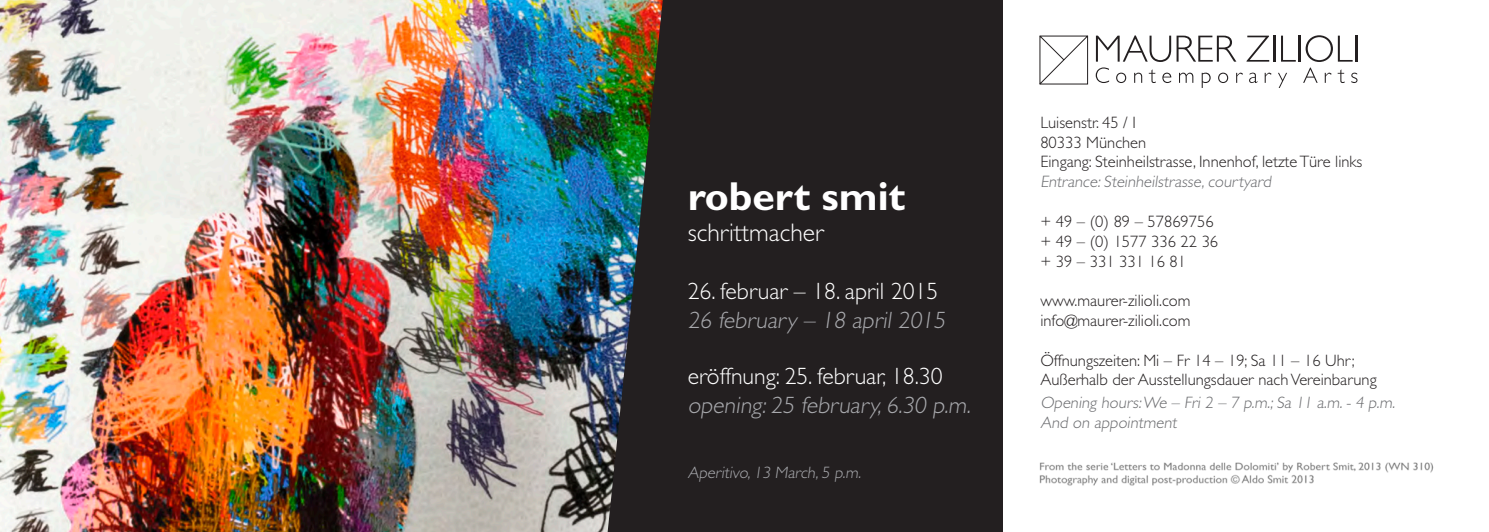
<style>
.page{position:relative;width:1489px;height:532px;background:#fff}
.page>*{position:absolute;margin:0;border:0;box-sizing:border-box;transform-origin:0 0}
.t1{font:700 40.5px "Gill Sans";color:#fff}
.t2{font:300 25.5px "Gill Sans";color:#fff}
.t3{font:300 23.7px "Gill Sans";color:#fff}
.t4{font:300 23.7px "Gill Sans";color:#a8a9ad}
.t5{font:300 16.5px "Gill Sans";color:#231f20}
.t6{font:300 16.5px "Gill Sans";color:#6c6d70}
.t7{font:300 16.5px "Gill Sans";color:#a8a9ad}
</style>
<div class="page">
<div style="left:463px;top:0;width:539px;height:531px;background:#231f20"></div>
<img style="left:0;top:0;width:662px;height:531px">
<svg style="left:1039px;top:35px;width:49px;height:50px"></svg>
<hr style="left:1272px;top:36px;width:2px;height:26px;background:#231f20">
<svg style="left:1281px;top:36px;width:14px;height:26px"></svg>
<hr style="left:1298px;top:36px;width:2px;height:26px;background:#231f20">
<svg style="left:1095px;top:35px;width:176px;height:53px"></svg>
<svg style="left:1278px;top:73px;width:8px;height:15px"></svg>
<svg style="left:1303px;top:35px;width:54px;height:48px"></svg>
<img style="left:1039px;top:462px;width:395px;height:24px">
<p class="t1" style="left:687px;top:173px;width:219px">robert smit</p>
<p class="t2" style="left:687px;top:218px;width:137px">schrittmacher</p>
<p class="t3" style="left:687px;top:278px;width:252px">26. februar – 18. april 2015</p>
<p class="t4" style="left:687px;top:306px;width:263px">26 february – 18 april 2015</p>
<p class="t3" style="left:687px;top:363px;width:256px">eröffnung: 25. februar, 18.30</p>
<p class="t4" style="left:687px;top:391px;width:288px">opening:25 february,6.30 p.m.</p>
<p class="t7" style="left:687px;top:463px;width:177px">Aperitivo,13 March,5 p.m.</p>
<p class="t5" style="left:1040px;top:113px;width:97px">Luisenstr. 45 / I</p>
<p class="t5" style="left:1040px;top:133px;width:107px">80333 München</p>
<p class="t5" style="left:1040px;top:152px;width:323px">Eingang: Steinheilstrasse, Innenhof, letzte Türe links</p>
<p class="t6" style="left:1040px;top:172px;width:235px">Entrance:Steinheilstrasse,courtyard</p>
<p class="t5" style="left:1040px;top:212px;width:175px">+ 49 – (0) 89 – 57869756</p>
<p class="t5" style="left:1040px;top:232px;width:179px">+ 49 – (0) 1577 336 22 36</p>
<p class="t5" style="left:1040px;top:251px;width:147px">+ 39 – 331 331 16 81</p>
<p class="t5" style="left:1040px;top:291px;width:152px">www.maurer-zilioli.com</p>
<p class="t5" style="left:1040px;top:311px;width:152px">info@maurer-zilioli.com</p>
<p class="t5" style="left:1040px;top:350px;width:316px">Öffnungszeiten: Mi – Fr 14 – 19; Sa 11 – 16 Uhr;</p>
<p class="t5" style="left:1040px;top:370px;width:338px">Außerhalb der Ausstellungsdauer nach Vereinbarung</p>
<p class="t6" style="left:1040px;top:393px;width:359px">Opening hours:We – Fri 2 – 7 p.m.;Sa 11 a.m.- 4 p.m.</p>
<p class="t6" style="left:1040px;top:413px;width:141px">And on appointment</p>
</div>
